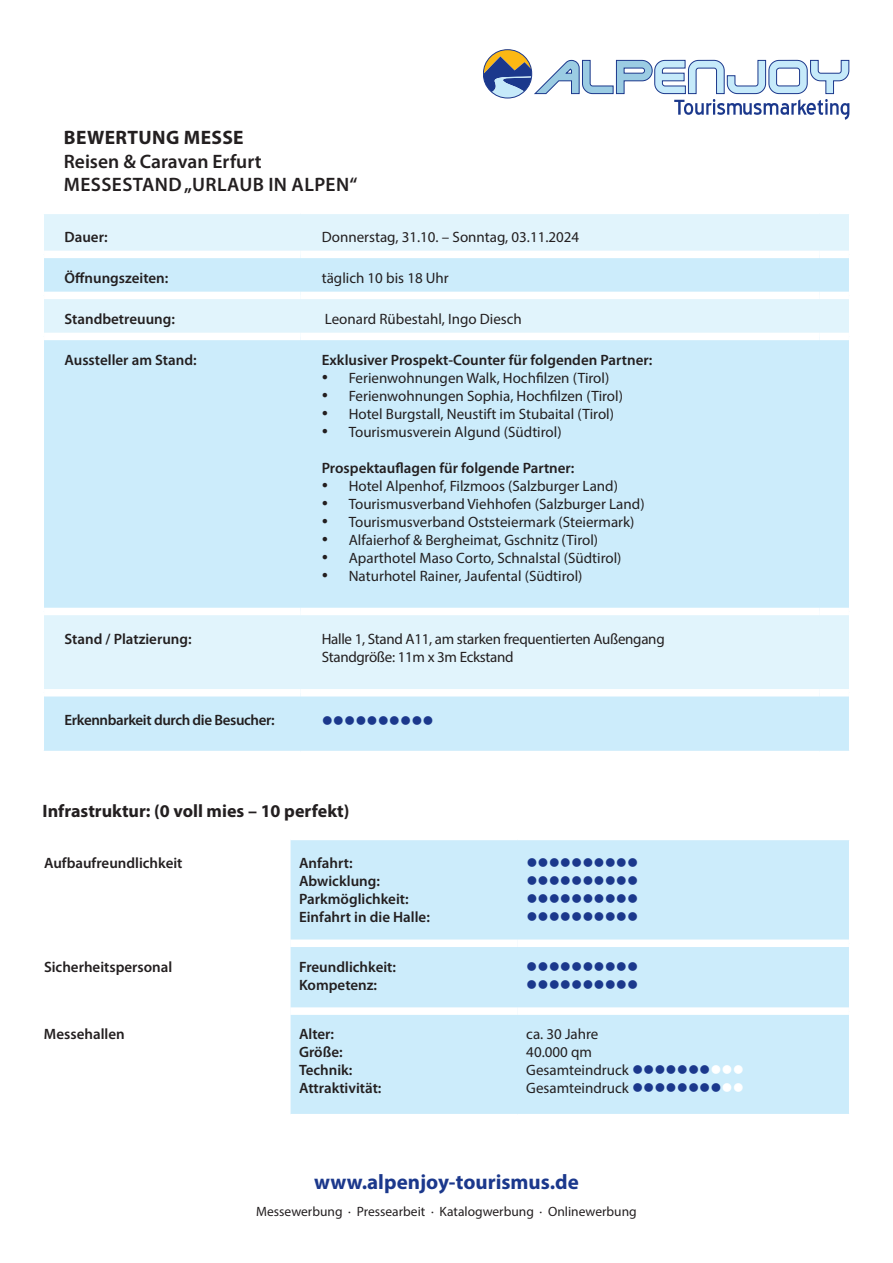
<style>
.page{position:relative;width:893px;height:1263px;background:#fff}
.page>*{position:absolute;margin:0;border:0;box-sizing:border-box;transform-origin:0 0}
.t1{font:700 21px "Myriad Pro";color:#1b388c}
.t2{font:600 19.5px/23.4px "Myriad Pro";letter-spacing:.02em;color:#231f20}
.t3{font:700 19.5px "Myriad Pro";letter-spacing:.02em;color:#231f20}
.t4{font:700 18px "Myriad Pro";color:#231f20}
.t5{font:15px/18px "Myriad Pro";color:#231f20}
.t6{font:600 15px/18px "Myriad Pro";color:#231f20}
.t7{font:15px/18px "Myriad Pro";letter-spacing:-.02em;color:#231f20}
.t8{font:15px "Wingdings";color:#1b388c}
.t9{font:600 15px "Myriad Pro";letter-spacing:-.025em;color:#231f20}
.t10{font:13.5px "Myriad Pro";color:#231f20}
.s1{font-family:"Times New Roman";font-size:18px}
.s2{color:#1b388c}
.s3{color:#fff}
</style>
<div class="page">
<svg style="left:483px;top:49px;width:367px;height:71px"></svg>
<div style="left:44px;top:214px;width:805px;height:37px;background:#e1f4fc"></div>
<svg style="left:44px;top:258px;width:805px;height:493px;background:#d1edfb"></svg>
<div style="left:44px;top:292px;width:256px;height:7px;background:#fff"></div>
<div style="left:300px;top:292px;width:519px;height:7px;background:#fff"></div>
<div style="left:819px;top:292px;width:30px;height:7px;background:#fff"></div>
<div style="left:44px;top:333px;width:256px;height:7px;background:#fff"></div>
<div style="left:300px;top:333px;width:519px;height:7px;background:#fff"></div>
<div style="left:819px;top:333px;width:30px;height:7px;background:#fff"></div>
<div style="left:44px;top:608px;width:256px;height:7px;background:#fff"></div>
<div style="left:300px;top:608px;width:519px;height:7px;background:#fff"></div>
<div style="left:819px;top:608px;width:30px;height:7px;background:#fff"></div>
<div style="left:44px;top:689px;width:256px;height:7px;background:#fff"></div>
<div style="left:300px;top:689px;width:519px;height:7px;background:#fff"></div>
<div style="left:819px;top:689px;width:30px;height:7px;background:#fff"></div>
<div style="left:291px;top:840px;width:558px;height:274px;background:#ccecfb"></div>
<div style="left:291px;top:939px;width:227px;height:8px;background:#fff"></div>
<div style="left:518px;top:939px;width:331px;height:8px;background:#fff"></div>
<div style="left:291px;top:1007px;width:227px;height:8px;background:#fff"></div>
<div style="left:518px;top:1007px;width:331px;height:8px;background:#fff"></div>
<h2 class="t3" style="left:64px;top:125px;width:181px">BEWERTUNG MESSE</h2>
<h2 class="t2" style="left:64px;top:149px;width:295px">Reisen &amp; Caravan Erfurt<br>MESSESTAND „URLAUB IN ALPEN“</h2>
<p class="t6" style="left:65px;top:227px;width:45px">Dauer:</p>
<p class="t5" style="left:322px;top:227px;width:259px">Donnerstag, 31.10. – Sonntag, 03.11.2024</p>
<p class="t6" style="left:65px;top:268px;width:105px">Öffnungszeiten:</p>
<p class="t5" style="left:322px;top:268px;width:129px">täglich 10 bis 18 Uhr</p>
<p class="t6" style="left:65px;top:309px;width:112px">Standbetreuung:</p>
<p class="t5" style="left:325px;top:309px;width:198px">Leonard Rübestahl, Ingo Diesch</p>
<p class="t6" style="left:65px;top:350px;width:134px">Aussteller am Stand:</p>
<p class="t6" style="left:322px;top:350px;width:332px">Exklusiver Prospekt-Counter für folgenden Partner:</p>
<p class="t5" style="left:322px;top:368px;width:289px"><span class="s1">•</span> Ferienwohnungen Walk, Hochfilzen (Tirol)</p>
<p class="t5" style="left:322px;top:386px;width:303px"><span class="s1">•</span> Ferienwohnungen Sophia, Hochfilzen (Tirol)</p>
<p class="t5" style="left:322px;top:404px;width:294px"><span class="s1">•</span> Hotel Burgstall, Neustift im Stubaital (Tirol)</p>
<p class="t5" style="left:322px;top:422px;width:241px"><span class="s1">•</span> Tourismusverein Algund (Südtirol)</p>
<p class="t6" style="left:322px;top:458px;width:254px">Prospektauflagen für folgende Partner:</p>
<p class="t5" style="left:322px;top:476px;width:298px"><span class="s1">•</span> Hotel Alpenhof, Filzmoos (Salzburger Land)</p>
<p class="t5" style="left:322px;top:494px;width:324px"><span class="s1">•</span> Tourismusverband Viehhofen (Salzburger Land)</p>
<p class="t5" style="left:322px;top:512px;width:314px"><span class="s1">•</span> Tourismusverband Oststeiermark (Steiermark)</p>
<p class="t5" style="left:322px;top:530px;width:278px"><span class="s1">•</span> Alfaierhof &amp; Bergheimat, Gschnitz (Tirol)</p>
<p class="t5" style="left:322px;top:548px;width:301px"><span class="s1">•</span> Aparthotel Maso Corto, Schnalstal (Südtirol)</p>
<p class="t5" style="left:322px;top:566px;width:262px"><span class="s1">•</span> Naturhotel Rainer, Jaufental (Südtirol)</p>
<p class="t6" style="left:65px;top:630px;width:129px">Stand / Platzierung:</p>
<p class="t7" style="left:322px;top:630px;width:344px">Halle 1, Stand A11, am starken frequentierten Außengang<br>Standgröße: 11m x 3m Eckstand</p>
<p class="t9" style="left:65px;top:711px;width:212px">Erkennbarkeit durch die Besucher:</p>
<p class="t8" style="left:322px;top:712px;width:114px">●●●●●●●●●●</p>
<p class="t4" style="left:43px;top:800px;width:308px">Infrastruktur: (0 voll mies – 10 perfekt)</p>
<p class="t6" style="left:44px;top:853px;width:140px">Aufbaufreundlichkeit</p>
<p class="t6" style="left:299px;top:853px;width:132px">Anfahrt:<br>Abwicklung:<br>Parkmöglichkeit:<br>Einfahrt in die Halle:</p>
<p class="t8" style="left:526px;top:854px;width:114px">●●●●●●●●●●</p>
<p class="t8" style="left:526px;top:872px;width:114px">●●●●●●●●●●</p>
<p class="t8" style="left:526px;top:890px;width:114px">●●●●●●●●●●</p>
<p class="t8" style="left:526px;top:908px;width:114px">●●●●●●●●●●</p>
<p class="t6" style="left:44px;top:957px;width:130px">Sicherheitspersonal</p>
<p class="t6" style="left:299px;top:957px;width:99px">Freundlichkeit:<br>Kompetenz:</p>
<p class="t8" style="left:526px;top:958px;width:114px">●●●●●●●●●●</p>
<p class="t8" style="left:526px;top:976px;width:114px">●●●●●●●●●●</p>
<p class="t6" style="left:44px;top:1025px;width:82px">Messehallen</p>
<p class="t6" style="left:299px;top:1025px;width:84px">Alter:<br>Größe:<br>Technik:<br>Attraktivität:</p>
<p class="t5" style="left:526px;top:1025px;width:219px">ca. 30 Jahre<br>40.000 qm<br>Gesamteindruck <span class="s2">●●●●●●●</span><span class="s3">●●●<br></span>Gesamteindruck <span class="s2">●●●●●●●●</span><span class="s3">●●</span></p>
<h1 class="t1" style="left:314px;top:1169px;width:266px">www.alpenjoy-tourismus.de</h1>
<p class="t10" style="left:256px;top:1203px;width:382px">Messewerbung · Pressearbeit · Katalogwerbung · Onlinewerbung</p>
</div>
